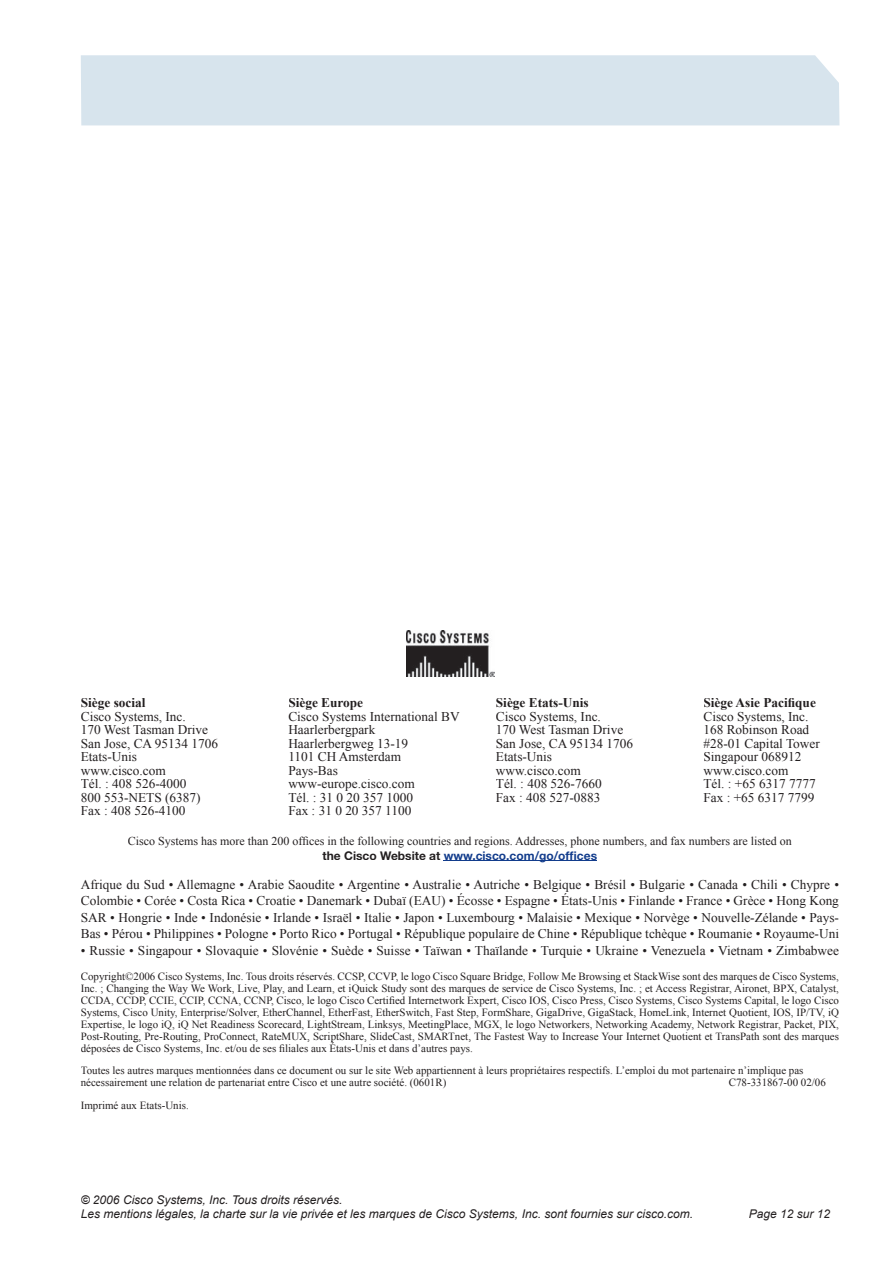
<style>
.page{position:relative;width:893px;height:1263px;background:#fff}
.page>*{position:absolute;margin:0;border:0;box-sizing:border-box;transform-origin:0 0}
.t1{font:13.35px/13.5px "Times New Roman";color:#231f20}
.t2{font:700 13.35px "Times New Roman";color:#231f20}
.t3{font:italic 12px/14.4px "Arial";color:#231f20}
.t4{font:12px "Times New Roman";color:#231f20}
.t5{font:700 12px "Helvetica Neue";color:#123c8c}
.t6{font:10.95px/12px "Times New Roman";color:#231f20;text-align:justify}
.s1{color:#231f20}
</style>
<div class="page">
<div style="left:81px;top:55px;width:758px;height:70px;background:#d7e4ed"></div>
<img style="left:406px;top:630px;width:89px;height:46px">
<hr style="left:444px;top:860px;width:153px;height:1px;background:#123c8c">
<hr style="left:81px;top:1042px;width:391px;height:1px;background:#231f20">
<p class="t2" style="left:81px;top:695px;width:66px">Siège social</p>
<p class="t1" style="left:81px;top:709px;width:139px">Cisco Systems, Inc.<br>170 West Tasman Drive<br>San Jose, CA 95134 1706<br>Etats-Unis www.cisco.com<br>Tél. : 408 526-4000<br>800 553-NETS (6387)<br>Fax : 408 526-4100</p>
<p class="t2" style="left:288px;top:695px;width:76px">Siège Europe</p>
<p class="t1" style="left:288px;top:709px;width:173px">Cisco Systems International BV<br>Haarlerbergpark<br>Haarlerbergweg 13-19<br>1101 CH Amsterdam<br>Pays-Bas www-europe.cisco.com<br>Tél. : 31 0 20 357 1000<br>Fax : 31 0 20 357 1100</p>
<p class="t2" style="left:496px;top:695px;width:94px">Siège Etats-Unis</p>
<p class="t1" style="left:496px;top:709px;width:139px">Cisco Systems, Inc.<br>170 West Tasman Drive<br>San Jose, CA 95134 1706<br>Etats-Unis www.cisco.com<br>Tél. : 408 526-7660<br>Fax : 408 527-0883</p>
<p class="t2" style="left:703px;top:695px;width:114px">Siège Asie Pacifique</p>
<p class="t1" style="left:703px;top:709px;width:118px">Cisco Systems, Inc.<br>168 Robinson Road #28-01 Capital Tower<br>Singapour 068912 www.cisco.com<br>Tél. : +65 6317 7777<br>Fax : +65 6317 7799</p>
<p class="t4" style="left:128px;top:834px;width:665px">Cisco Systems has more than 200 offices in the following countries and regions. Addresses, phone numbers, and fax numbers are listed on</p>
<p class="t5" style="left:323px;top:848px;width:276px"><span class="s1">the Cisco Website at</span> www.cisco.com/go/offices</p>
<p class="t1" style="left:81px;top:876px;width:760px;line-height:16.5px;text-align:justify">Afrique du Sud • Allemagne • Arabie Saoudite • Argentine • Australie • Autriche • Belgique • Brésil • Bulgarie • Canada • Chili • Chypre • Colombie • Corée • Costa Rica • Croatie • Danemark • Dubaï (EAU) • Écosse • Espagne • États-Unis • Finlande • France • Grèce • Hong Kong SAR • Hongrie • Inde • Indonésie • Irlande • Israël • Italie • Japon • Luxembourg • Malaisie • Mexique • Norvège • Nouvelle-Zélande • Pays-Bas • Pérou • Philippines • Pologne • Porto Rico • Portugal • République populaire de Chine • République tchèque • Roumanie • Royaume-Uni</p>
<p class="t1" style="left:81px;top:943px;width:760px">• Russie • Singapour • Slovaquie • Slovénie • Suède • Suisse • Taïwan • Thaïlande • Turquie • Ukraine • Venezuela • Vietnam • Zimbabwee</p>
<p class="t6" style="left:81px;top:970px;width:760px">Copyright©2006 Cisco Systems, Inc. Tous droits réservés. CCSP, CCVP, le logo Cisco Square Bridge, Follow Me Browsing et StackWise sont des marques de Cisco Systems, Inc. ; Changing the Way We Work, Live, Play, and Learn, et iQuick Study sont des marques de service de Cisco Systems, Inc. ; et Access Registrar, Aironet, BPX, Catalyst, CCDA, CCDP, CCIE, CCIP, CCNA, CCNP, Cisco, le logo Cisco Certified Internetwork Expert, Cisco IOS, Cisco Press, Cisco Systems, Cisco Systems Capital, le logo Cisco Systems, Cisco Unity, Enterprise/Solver, EtherChannel, EtherFast, EtherSwitch, Fast Step, FormShare, GigaDrive, GigaStack, HomeLink, Internet Quotient, IOS, IP/TV, iQ Expertise, le logo iQ, iQ Net Readiness Scorecard, LightStream, Linksys, MeetingPlace, MGX, le logo Networkers, Networking Academy, Network Registrar, Packet, PIX, Post-Routing, Pre-Routing, ProConnect, RateMUX, ScriptShare, SlideCast, SMARTnet, The Fastest Way to Increase Your Internet Quotient et TransPath sont des marques déposées de Cisco Systems, Inc. et/ou de ses filiales aux États-Unis et dans d’autres pays.</p>
<p class="t6" style="left:81px;top:1064px;width:724px">Toutes les autres marques mentionnées dans ce document ou sur le site Web appartiennent à leurs propriétaires respectifs. L’emploi du mot partenaire n’implique pas nécessairement une relation de partenariat entre Cisco et une autre société. (0601R)</p>
<p class="t6" style="left:729px;top:1076px;width:99px">C78-331867-00 02/06</p>
<p class="t6" style="left:81px;top:1099px;width:109px">Imprimé aux Etats-Unis.</p>
<p class="t3" style="left:81px;top:1192px;width:614px">© 2006 Cisco Systems, Inc. Tous droits réservés.<br>Les mentions légales, la charte sur la vie privée et les marques de Cisco Systems, Inc. sont fournies sur cisco.com.</p>
<p class="t3" style="left:749px;top:1207px;width:83px">Page 12 sur 12</p>
</div>
